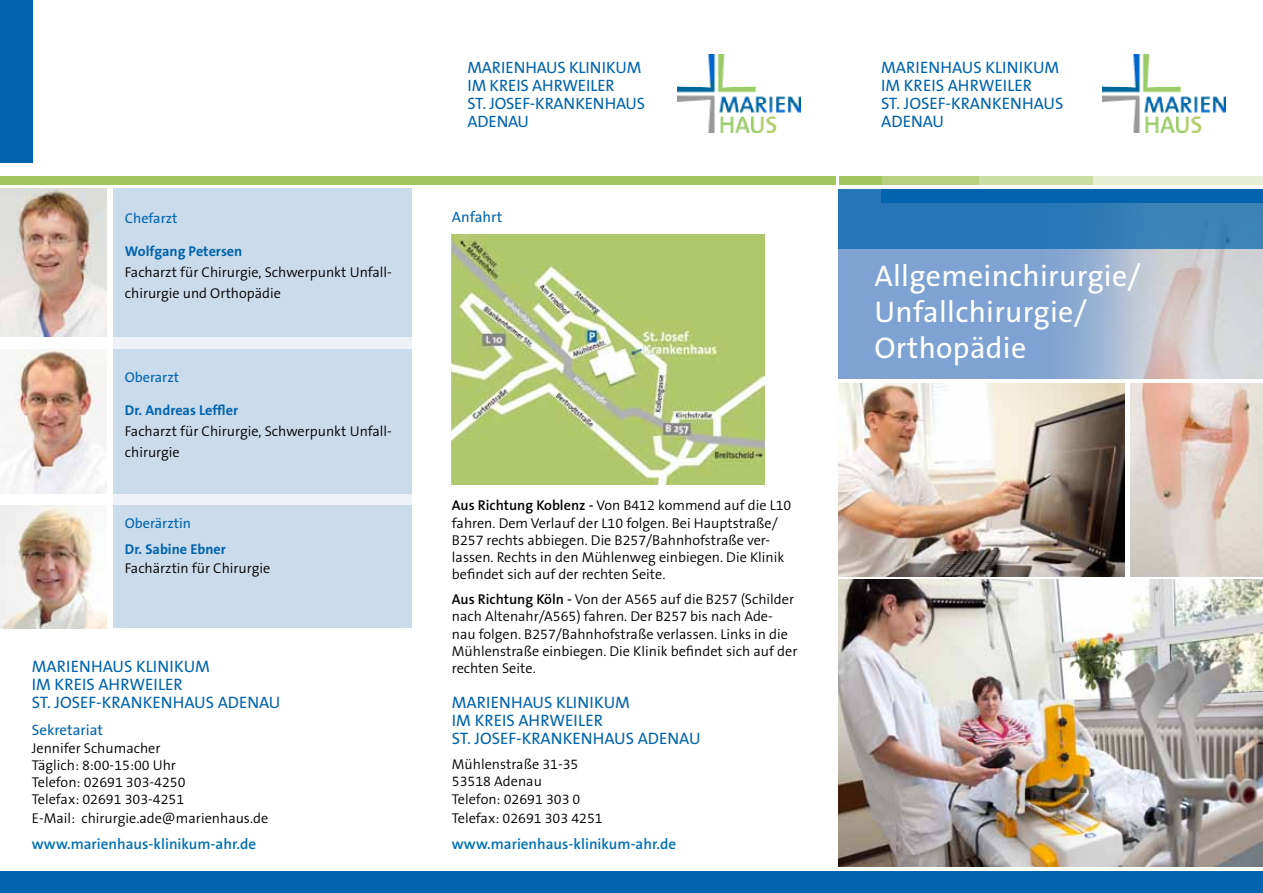
<style>
.page{position:relative;width:1263px;height:893px;background:#fff}
.page>*{position:absolute;margin:0;border:0;box-sizing:border-box;transform-origin:0 0}
.t1{font:30px/36px "The Sans B5 Plain";letter-spacing:.01em;color:#fff}
.t2{font:16.65px/18px "The Sans B5 Plain";color:#0064ad}
.t3{font:16.5px/18px "The Sans B5 Plain";letter-spacing:-.01em;color:#0064ad}
.t4{font:600 15px "The Sans B6";color:#0070b5}
.t5{font:15px "The Sans B5 Plain";color:#0064ad}
.t6{font:300 14.25px/17.1px "The Sans B4";color:#000}
.t7{font:700 14.25px "The Sans B7";color:#0064ad}
.t8{font:14.25px "The Sans B5 Plain";color:#0064ad}
.s1{font-family:"The Sans B6";font-weight:600}
</style>
<div class="page">
<div style="left:113px;top:189px;width:298px;height:439px;background:#eef1f8"></div>
<div style="left:113px;top:189px;width:298px;height:148px;background:#cadbec"></div>
<div style="left:113px;top:349px;width:298px;height:144px;background:#cadbec"></div>
<div style="left:113px;top:506px;width:298px;height:122px;background:#cadbec"></div>
<div style="left:839px;top:190px;width:424px;height:189px;background:#7ea2d1"></div>
<img style="left:839px;top:579px;width:424px;height:288px">
<img style="left:0;top:189px;width:107px;height:148px">
<img style="left:2px;top:349px;width:105px;height:144px">
<img style="left:0;top:506px;width:107px;height:122px">
<div style="left:1093px;top:176px;width:170px;height:9px;background:#e6efd4"></div>
<div style="left:979px;top:176px;width:114px;height:9px;background:#cadea4"></div>
<div style="left:881px;top:176px;width:98px;height:9px;background:#b7d382"></div>
<div style="left:839px;top:176px;width:42px;height:9px;background:#a2c75f"></div>
<div style="left:0;top:176px;width:836px;height:9px;background:#a2c75f"></div>
<div style="left:0;top:872px;width:1263px;height:21px;background:#0064ad"></div>
<img style="left:839px;top:384px;width:286px;height:192px">
<img style="left:1130px;top:384px;width:133px;height:192px">
<div style="left:0;top:0;width:33px;height:163px;background:#0064ad"></div>
<img style="left:1103px;top:55px;width:122px;height:78px">
<img style="left:678px;top:55px;width:122px;height:78px">
<img style="left:1069px;top:249px;width:194px;height:130px">
<div style="left:839px;top:190px;width:424px;height:59px;background:linear-gradient(to right,#1f72b7,#3e83b7)"></div>
<div style="left:881px;top:190px;width:382px;height:13px;background:#0064ad"></div>
<img style="left:452px;top:234px;width:312px;height:251px">
<p class="t8" style="left:125px;top:211px;width:54px">CHEFARZT</p>
<p class="t7" style="left:125px;top:244px;width:119px">Wolfgang Petersen</p>
<p class="t6" style="left:125px;top:262px;width:269px;line-height:21px">Facharzt für Chirurgie, Schwerpunkt Unfall&shy;chirurgie und Orthopädie</p>
<p class="t8" style="left:125px;top:370px;width:56px">OBERARZT</p>
<p class="t7" style="left:125px;top:403px;width:115px">Dr. Andreas Leffler</p>
<p class="t6" style="left:125px;top:421px;width:269px;line-height:21px">Facharzt für Chirurgie, Schwerpunkt Unfall&shy;chirurgie</p>
<p class="t8" style="left:125px;top:516px;width:68px">OBERÄRZTIN</p>
<p class="t7" style="left:125px;top:541px;width:102px">Dr. Sabine Ebner</p>
<p class="t6" style="left:125px;top:560px;width:147px">Fachärztin für Chirurgie</p>
<p class="t2" style="left:32px;top:658px;width:250px">MARIENHAUS KLINIKUM<br>IM KREIS AHRWEILER<br>ST. JOSEF-KRANKENHAUS ADENAU</p>
<p class="t5" style="left:32px;top:722px;width:73px">SEKRETARIAT</p>
<p class="t6" style="left:32px;top:740px;width:155px">Jennifer Schumacher<br>Täglich: 8:00-15:00 Uhr<br>Telefon: 02691 303-4250<br>Telefax: 02691 303-4251</p>
<p class="t6" style="left:32px;top:810px;width:238px">E-Mail: chirurgie.ade@marienhaus.de</p>
<p class="t4" style="left:32px;top:836px;width:226px">www.marienhaus-klinikum-ahr.de</p>
<p class="t3" style="left:468px;top:59px;width:179px">MARIENHAUS KLINIKUM<br>IM KREIS AHRWEILER<br>ST. JOSEF-KRANKENHAUS<br>ADENAU</p>
<p class="t5" style="left:452px;top:209px;width:52px">ANFAHRT</p>
<p class="t6" style="left:452px;top:497px;width:341px"><span class="s1">Aus Richtung Koblenz -</span> Von B412 kommend auf die L10 fahren. Dem Verlauf der L10 folgen. Bei Hauptstraße/ B257 rechts abbiegen. Die B257/Bahnhofstraße ver&shy;lassen. Rechts in den Mühlenweg einbiegen. Die Klinik befindet sich auf der rechten Seite.</p>
<p class="t6" style="left:452px;top:591px;width:347px"><span class="s1">Aus Richtung Köln -</span> Von der A565 auf die B257 (Schilder nach Altenahr/A565) fahren. Der B257 bis nach Ade&shy;nau folgen. B257/Bahnhofstraße verlassen. Links in die Mühlenstraße einbiegen. Die Klinik befindet sich auf der rechten Seite.</p>
<p class="t2" style="left:452px;top:694px;width:250px">MARIENHAUS KLINIKUM<br>IM KREIS AHRWEILER<br>ST. JOSEF-KRANKENHAUS ADENAU</p>
<p class="t6" style="left:452px;top:756px;width:130px">Mühlenstraße 31-35<br>53518 Adenau<br>Telefon: 02691 303 0</p>
<p class="t6" style="left:452px;top:810px;width:152px">Telefax: 02691 303 4251</p>
<p class="t4" style="left:452px;top:835px;width:226px">www.marienhaus-klinikum-ahr.de</p>
<p class="t2" style="left:881px;top:59px;width:184px">MARIENHAUS KLINIKUM<br>IM KREIS AHRWEILER<br>ST. JOSEF-KRANKENHAUS<br>ADENAU</p>
<h1 class="t1" style="left:874px;top:259px;width:268px">ALLGEMEINCHIRURGIE/<br>U NFALLCHIRURGIE/<br>ORTHOPÄDIE</h1>
</div>
